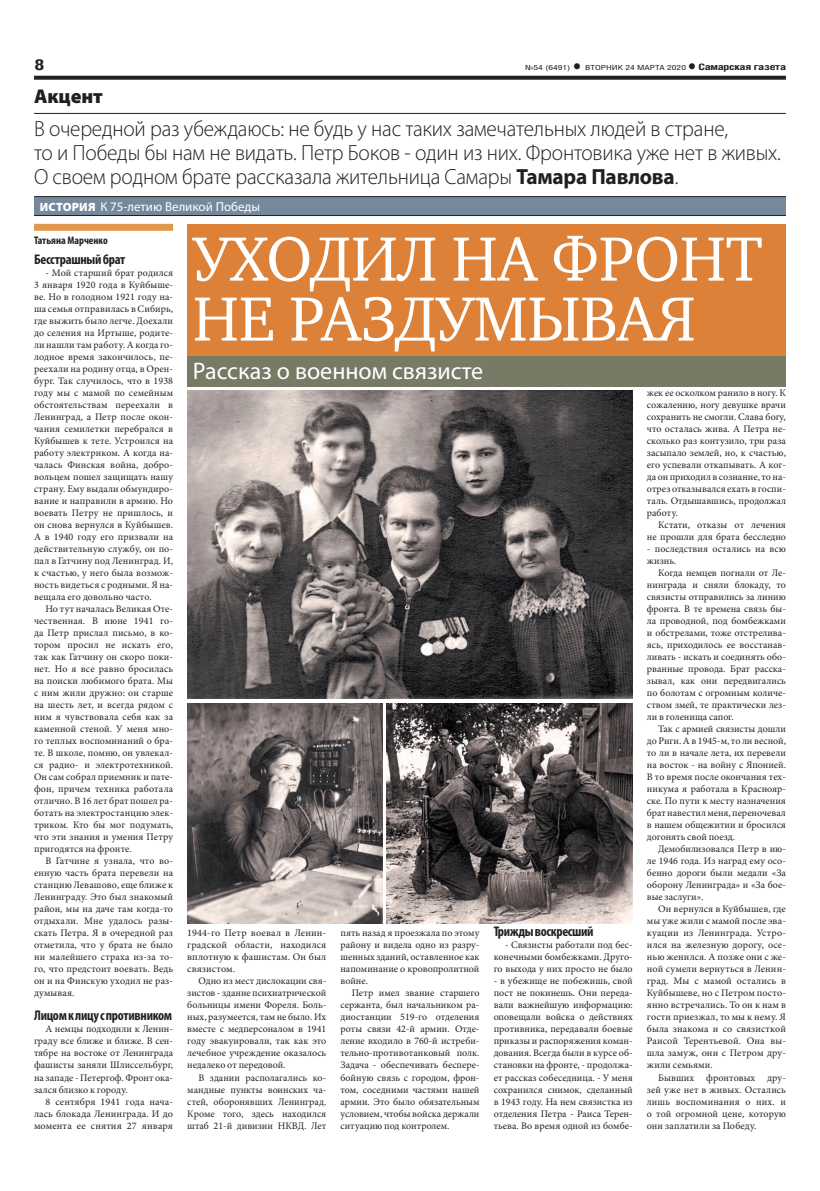
<style>
.page{position:relative;width:820px;height:1191px;background:#fff}
.page>*{position:absolute;margin:0;border:0;box-sizing:border-box;transform-origin:0 0}
.t1{font:64px/60px "Charter C";color:#fff}
.t2{font:24px "Myriad Pro";color:#fff}
.t3{font:300 22px/24px "Myriad Pro";letter-spacing:-.01em;color:#231f20}
.t4{font:900 20px "Myriad Pro";color:#231f20}
.t5{font:700 15px "Helios Cond";color:#231f20;scale:1.4 1}
.t6{font:700 condensed 14px "Myriad Pro";letter-spacing:-.02em;color:#231f20}
.t7{font:13px "Myriad Pro";color:#fff}
.t8{font:700 condensed 11px "Myriad Pro";color:#231f20}
.t9{font:10px/12px "Minion Pro";letter-spacing:.005em;color:#231f20;text-align:justify}
.t10{font:700 9px "Helios Cond";letter-spacing:-.02em;color:#231f20;scale:1.4 1}
.t11{font:7px "Helios Cond";color:#231f20;scale:1.4 1}
.s1{font-weight:700;font-size:16px}
.s2{font-size:16px}
.s3{font-weight:700}
.s4{font-weight:900;font-size:12px}
</style>
<div class="page">
<svg style="left:34px;top:76px;width:751px;height:4px;background:#322f2f"></svg>
<div style="left:34px;top:224px;width:139px;height:7px;background:#e0974d"></div>
<div style="left:34px;top:197px;width:751px;height:18px;background:#75899d"></div>
<hr style="left:34px;top:196px;width:751px;height:1px;background:#231f20">
<hr style="left:34px;top:215px;width:751px;height:1px;background:#231f20">
<img style="left:187px;top:390px;width:445px;height:309px">
<div style="left:187px;top:224px;width:598px;height:132px;background:#de8138"></div>
<div style="left:187px;top:356px;width:598px;height:30px;background:#777a65"></div>
<hr style="left:34px;top:113px;width:751px;height:1px;background:#231f20">
<img style="left:187px;top:703px;width:195px;height:220px">
<img style="left:386px;top:703px;width:246px;height:220px">
<h3 class="t5" style="left:34px;top:55px;width:9px">8</h3>
<p class="t11" style="left:525px;top:63px;width:116px">№54 (6491) <span class="s1">•</span> ВТОРНИК 24 МАРТА 2020</p>
<p class="t10" style="left:687px;top:61px;width:72px"><span class="s2">•</span> Самарская газета</p>
<h3 class="t4" style="left:34px;top:84px;width:70px">Акцент</h3>
<h3 class="t3" style="left:34px;top:117px;width:748px">В очередной раз убеждаюсь: не будь у нас таких замечательных людей в стране,<br>то и Победы бы нам не видать. Петр Боков - один из них. Фронтовика уже нет в живых.<br>О своем родном брате рассказала жительница Самары <span class="s3">Тамара Павлова</span>.</h3>
<h3 class="t7" style="left:40px;top:199px;width:222px"><span class="s4">ИСТОРИЯ</span> К 75-летию Великой Победы</h3>
<h1 class="t1" style="left:193px;top:230px;width:571px">УХОДИЛ НА ФРОНТ<br>НЕ РАЗДУМЫВАЯ</h1>
<h2 class="t2" style="left:193px;top:356px;width:292px">Рассказ о военном связисте</h2>
<p class="t8" style="left:34px;top:234px;width:75px">Татьяна Марченко</p>
<h3 class="t6" style="left:34px;top:251px;width:93px">Бесстрашный брат</h3>
<p class="t9" style="left:34px;top:267px;width:140px;text-indent:11px">- Мой старший брат родился 3 января 1920 года в Куйбыше&shy;ве. Но в голодном 1921 году на&shy;ша семья отправилась в Сибирь, где выжить было легче. Доехали до селения на Иртыше, родите&shy;ли нашли там работу. А когда го&shy;лодное время закончилось, пе&shy;реехали на родину отца, в Орен&shy;бург. Так случилось, что в 1938 году мы с мамой по семейным обстоятельствам переехали в Ленинград, а Петр после окон&shy;чания семилетки перебрался в Куйбышев к тете. Устроился на работу электриком. А когда на&shy;чалась Финская война, добро&shy;вольцем пошел защищать нашу страну. Ему выдали обмундиро&shy;вание и направили в армию. Но воевать Петру не пришлось, и он снова вернулся в Куйбышев.<br>А в 1940 году его призвали на действительную службу, он по&shy;пал в Гатчину под Ленинград. И, к счастью, у него была возмож&shy;ность видеться с родными. Я на&shy;вещала его довольно часто.</p>
<p class="t9" style="left:34px;top:603px;width:140px;text-indent:11px">Но тут началась Великая Оте&shy;чественная. В июне 1941 го&shy;да Петр прислал письмо, в ко&shy;тором просил не искать его, так как Гатчину он скоро поки&shy;нет. Но я все равно бросилась на поиски любимого брата. Мы с ним жили дружно: он старше на шесть лет, и всегда рядом с ним я чувствовала себя как за каменной стеной. У меня мно&shy;го теплых воспоминаний о бра&shy;те. В школе, помню, он увлекал&shy;ся радио- и электротехникой.<br>Он сам собрал приемник и пате&shy;фон, причем техника работала отлично. В 16 лет брат пошел ра&shy;ботать на электростанцию элек&shy;триком. Кто бы мог подумать, что эти знания и умения Петру пригодятся на фронте.</p>
<p class="t9" style="left:34px;top:855px;width:140px;text-indent:11px">В Гатчине я узнала, что во&shy;енную часть брата перевели на станцию Левашово, еще ближе к Ленинграду. Это был знакомый район, мы на даче там когда-то отдыхали. Мне удалось разы&shy;скать Петра. Я в очередной раз отметила, что у брата не было ни малейшего страха из-за то&shy;го, что предстоит воевать. Ведь он и на Финскую уходил не раз&shy;думывая.</p>
<h3 class="t6" style="left:34px;top:1007px;width:140px">Лицом к лицу с противником</h3>
<p class="t9" style="left:34px;top:1023px;width:140px;text-indent:11px">А немцы подходили к Ленин&shy;граду все ближе и ближе. В сен&shy;тябре на востоке от Ленинграда фашисты заняли Шлиссельбург, на западе - Петергоф. Фронт ока&shy;зался близко к городу.</p>
<p class="t9" style="left:34px;top:1095px;width:140px;text-indent:11px">8 сентября 1941 года нача&shy;лась блокада Ленинграда. И до момента ее снятия 27 января</p>
<p class="t9" style="left:646px;top:387px;width:140px">жек ее осколком ранило в ногу. К сожалению, ногу девушке врачи сохранить не смогли. Слава богу, что осталась жива. А Петра не&shy;сколько раз контузило, три раза засыпало землей, но, к счастью, его успевали откапывать. А ког&shy;да он приходил в сознание, то на&shy;отрез отказывался ехать в госпи&shy;таль. Отдышавшись, продолжал работу.</p>
<p class="t9" style="left:646px;top:519px;width:140px;text-align:right">Кстати, отказы от лечения не прошли для брата бесследно</p>
<p class="t9" style="left:646px;top:543px;width:140px">- последствия остались на всю жизнь.</p>
<p class="t9" style="left:646px;top:567px;width:140px;text-indent:11px">Когда немцев погнали от Ле&shy;нинграда и сняли блокаду, то связисты отправились за линию фронта. В те времена связь бы&shy;ла проводной, под бомбежками и обстрелами, тоже отстрелива&shy;ясь, приходилось ее восстанав&shy;ливать - искать и соединять обо&shy;рванные провода. Брат расска&shy;зывал, как они передвигались по болотам с огромным количе&shy;ством змей, те практически лез&shy;ли в голенища сапог.</p>
<p class="t9" style="left:646px;top:723px;width:140px;text-indent:11px">Так с армией связисты дошли до Риги. А в 1945-м, то ли весной, то ли в начале лета, их перевели на восток - на войну с Японией.<br>В то время после окончания тех&shy;никума я работала в Краснояр&shy;ске. По пути к месту назначения брат навестил меня, переночевал в нашем общежитии и бросился догонять свой поезд.</p>
<p class="t9" style="left:646px;top:843px;width:140px;text-indent:11px">Демобилизовался Петр в ию&shy;ле 1946 года. Из наград ему осо&shy;бенно дороги были медали «За оборону Ленинграда» и «За бое&shy;вые заслуги».</p>
<p class="t9" style="left:646px;top:903px;width:140px;text-indent:11px">Он вернулся в Куйбышев, где мы уже жили с мамой после эва&shy;куации из Ленинграда. Устро&shy;ился на железную дорогу, осе&shy;нью женился. А позже они с же&shy;ной сумели вернуться в Ленин&shy;град. Мы с мамой остались в Куйбышеве, но с Петром посто&shy;янно встречались. То он к нам в гости приезжал, то мы к нему. Я была знакома и со связисткой Раисой Терентьевой. Она вы&shy;шла замуж, они с Петром дру&shy;жили семьями.</p>
<p class="t9" style="left:646px;top:1071px;width:140px;text-indent:11px">Бывших фронтовых дру&shy;зей уже нет в живых. Остались лишь воспоминания о них. и о той огромной цене, которую они заплатили за Победу.</p>
<h3 class="t6" style="left:493px;top:923px;width:101px">Трижды воскресший</h3>
<p class="t9" style="left:493px;top:939px;width:140px;text-indent:11px">- Связисты работали под бес&shy;конечными бомбежками. Друго&shy;го выхода у них просто не было</p>
<p class="t9" style="left:493px;top:975px;width:140px">- в убежище не побежишь, свой пост не покинешь. Они переда&shy;вали важнейшую информацию: оповещали войска о действиях противника, передавали боевые приказы и распоряжения коман&shy;дования. Всегда были в курсе об&shy;становки на фронте, - продолжа&shy;ет рассказ собеседница. - У меня сохранился снимок, сделанный в 1943 году. На нем связистка из отделения Петра - Раиса Терен&shy;тьева. Во время одной из бомбе-</p>
<p class="t9" style="left:187px;top:927px;width:140px">1944-го Петр воевал в Ленин&shy;градской области, находился вплотную к фашистам. Он был связистом.</p>
<p class="t9" style="left:187px;top:975px;width:140px;text-indent:11px">Одно из мест дислокации свя&shy;зистов - здание психиатрической больницы имени Фореля. Боль&shy;ных, разумеется, там не было. Их вместе с медперсоналом в 1941 году эвакуировали, так как это лечебное учреждение оказалось недалеко от передовой.</p>
<p class="t9" style="left:187px;top:1071px;width:140px;text-indent:11px">В здании располагались ко&shy;мандные пункты воинских ча&shy;стей, оборонявших Ленинград.<br>Кроме того, здесь находился штаб 21-й дивизии НКВД. Лет</p>
<p class="t9" style="left:340px;top:927px;width:140px">пять назад я проезжала по этому району и видела одно из разру&shy;шенных зданий, оставленное как напоминание о кровопролитной войне.</p>
<p class="t9" style="left:340px;top:987px;width:140px;text-indent:11px">Петр имел звание старшего сержанта, был начальником ра&shy;диостанции 519-го отделения роты связи 42-й армии. Отде&shy;ление входило в 760-й истреби&shy;тельно-противотанковый полк.<br>Задача - обеспечивать беспере&shy;бойную связь с городом, фрон&shy;том, соседними частями нашей армии. Это было обязательным условием, чтобы войска держали ситуацию под контролем.</p>
</div>
